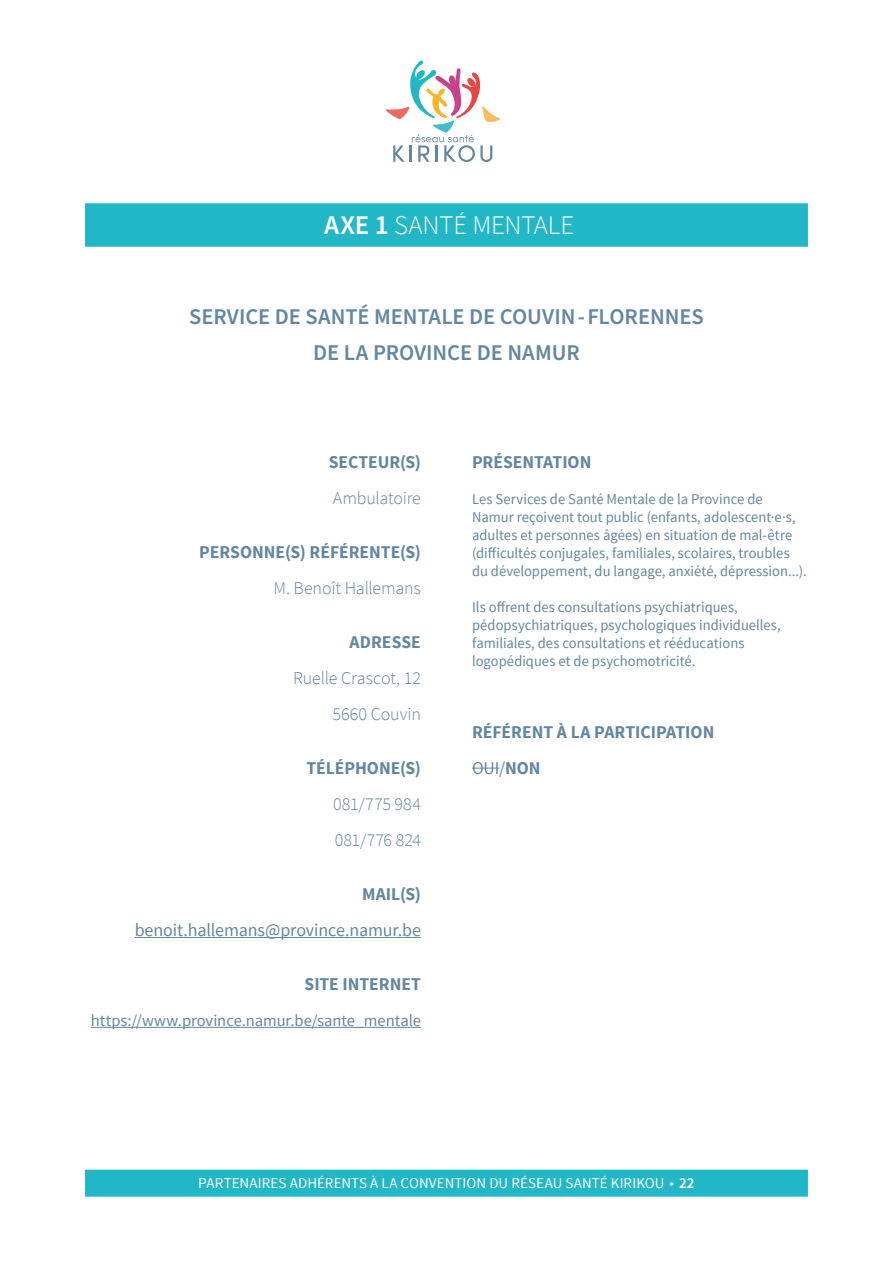
<style>
.page{position:relative;width:893px;height:1263px;background:#fff}
.page>*{position:absolute;margin:0;border:0;box-sizing:border-box;transform-origin:0 0}
.t1{font:300 27px "Source Sans Pro";letter-spacing:-.01em;color:#fff}
.t2{font:600 22.5px/36px "Source Sans Pro";letter-spacing:-.005em;color:#6287a0;text-align:center}
.t3{font:700 18px/36px "Source Sans Pro";color:#6287a0}
.t4{font:300 18px/36px "Source Sans Pro";letter-spacing:-.01em;color:#6287a0;text-align:right}
.t5{font:18px "Source Sans Pro";letter-spacing:-.01em;color:#6287a0}
.t6{font:16.5px "Source Sans Pro";letter-spacing:-.005em;color:#6287a0}
.t7{font:15px/18px "Source Sans Pro";color:#6287a0}
.t8{font:15px "Source Sans Pro";letter-spacing:.005em;color:#fff}
.s1{font-weight:600}
.s2{font-weight:400}
</style>
<div class="page">
<div style="left:85px;top:203px;width:723px;height:44px;background:#22b7c7"></div>
<div style="left:85px;top:1170px;width:723px;height:27px;background:#22b7c7"></div>
<hr style="left:135px;top:937px;width:286px;height:1px;background:#6287a0">
<hr style="left:91px;top:1027px;width:330px;height:1px;background:#6287a0">
<svg style="left:472px;top:768px;width:27px;height:1px"></svg>
<svg style="left:386px;top:61px;width:114px;height:101px"></svg>
<h1 class="t1" style="left:324px;top:209px;width:252px"><span class="s1">AXE 1</span> SANTÉ MENTALE</h1>
<h2 class="t2" style="left:189px;top:299px;width:516px">SERVICE DE SANTÉ MENTALE DE COUVIN - FLORENNES<br>DE LA PROVINCE DE NAMUR</h2>
<p class="t3" style="left:329px;top:445px;width:94px">SECTEUR(S)</p>
<p class="t4" style="left:333px;top:480px;width:90px">Ambulatoire</p>
<p class="t3" style="left:199px;top:535px;width:223px">PERSONNE(S) RÉFÉRENTE(S)</p>
<p class="t4" style="left:273px;top:570px;width:149px">M. Benoît Hallemans</p>
<p class="t3" style="left:350px;top:625px;width:73px">ADRESSE</p>
<p class="t4" style="left:293px;top:660px;width:129px">Ruelle Crascot, 12<br>5660 Couvin</p>
<p class="t3" style="left:307px;top:751px;width:116px">TÉLÉPHONE(S)</p>
<p class="t4" style="left:333px;top:786px;width:89px;text-align:left">081/775 984<br>081/776 824</p>
<p class="t3" style="left:362px;top:877px;width:60px">MAIL(S)</p>
<p class="t5" style="left:135px;top:919px;width:288px">benoit.hallemans@province.namur.be</p>
<p class="t3" style="left:305px;top:967px;width:118px">SITE INTERNET</p>
<p class="t6" style="left:91px;top:1010px;width:331px">https://www.province.namur.be/sante_mentale</p>
<p class="t3" style="left:472px;top:445px;width:121px">PRÉSENTATION</p>
<p class="t7" style="left:472px;top:490px;width:336px">Les Services de Santé Mentale de la Province de Namur reçoivent tout public (enfants, adolescent·e·s, adultes et personnes âgées) en situation de mal-être (difficultés conjugales, familiales, scolaires, troubles du développement, du langage, anxiété, dépression...).</p>
<p class="t7" style="left:472px;top:598px;width:310px">Ils offrent des consultations psychiatriques, pédopsychiatriques, psychologiques individuelles, familiales, des consultations et rééducations logopédiques et de psychomotricité.</p>
<p class="t3" style="left:472px;top:715px;width:244px">RÉFÉRENT À LA PARTICIPATION<br><span class="s2">OUI/</span>NON</p>
<p class="t8" style="left:198px;top:1174px;width:498px">PARTENAIRES ADHÉRENTS À LA CONVENTION DU RÉSEAU SANTÉ KIRIKOU ◆ <span class="s1">22</span></p>
</div>
